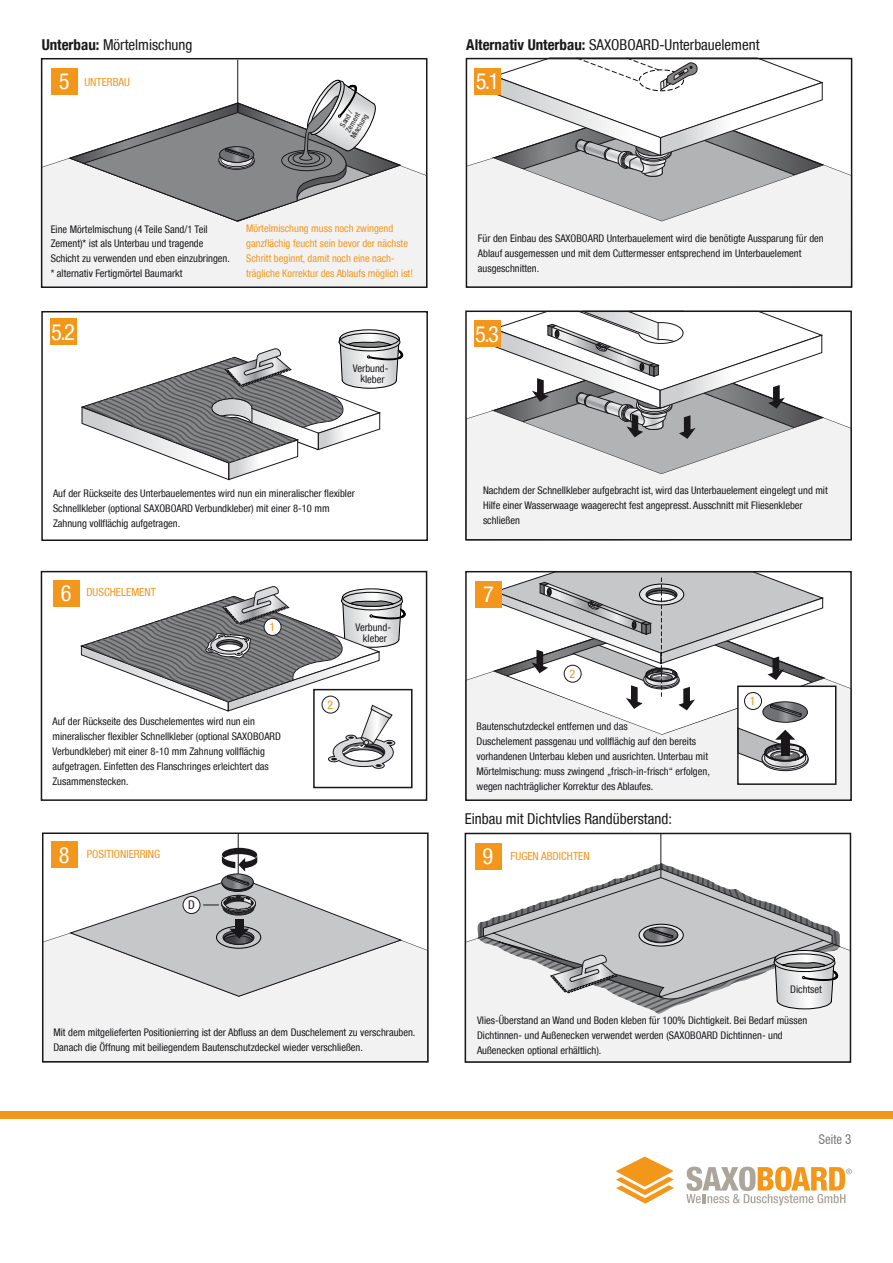
<style>
.page{position:relative;width:893px;height:1263px;background:#fff}
.page>*{position:absolute;margin:0;border:0;box-sizing:border-box;transform-origin:0 0}
.t1{font:condensed 22.5px "Helvetica Neue LT";color:#fff}
.t2{font:condensed 15px "Helvetica Neue LT";color:#1a181b}
.t3{font:condensed 12.75px "Swiss 721 BT";color:#707172}
.t4{font:condensed 12px "Helvetica Neue LT";color:#f3971b}
.t5{font:condensed 12px "Helvetica Neue LT";color:#1a171c}
.t6{font:condensed 11.25px "Helvetica Neue LT";color:#f2961c}
.t7{font:condensed 10.5px/15px "Helvetica Neue LT";color:#1a171b}
.t8{font:condensed 10.5px/15px "Helvetica Neue LT";color:#1a171c}
.t9{font:condensed 10.5px/15px "Helvetica Neue LT";color:#f3971b}
.t10{font:condensed 7.5px/7.5px "Helvetica Neue LT";color:#1a171b;text-align:center}
.s1{font-weight:700}
.s2{color:#1a171b}
.s3{font-size:22.5px;color:#fff}
</style>
<div class="page">
<div style="left:0;top:1111px;width:893px;height:8px;background:#f3971b"></div>
<svg style="left:686px;top:1166px;width:166px;height:39px"></svg>
<svg style="left:616px;top:1156px;width:58px;height:47px"></svg>
<hr style="left:238px;top:833px;width:1px;height:64px;background:#1a171b">
<div style="left:45px;top:933px;width:381px;height:126px;background:#f2f2f3"></div>
<div style="left:42px;top:832px;width:387px;height:230px;border:2px solid #1a171b"></div>
<div style="left:51px;top:842px;width:27px;height:26px;background:#f2961c"></div>
<div style="left:469px;top:158px;width:380px;height:127px;background:#f2f2f3"></div>
<div style="left:474px;top:68px;width:27px;height:27px;background:#f2961c"></div>
<div style="left:466px;top:58px;width:386px;height:230px;border:2px solid #1a171b"></div>
<svg style="left:491px;top:57px;width:334px;height:174px"></svg>
<div style="left:50px;top:319px;width:27px;height:26px;background:#f3971b"></div>
<div style="left:41px;top:311px;width:387px;height:230px;border:2px solid #1a171c"></div>
<div style="left:468px;top:411px;width:381px;height:126px;background:#f2f2f3"></div>
<div style="left:474px;top:321px;width:27px;height:26px;background:#f2961c"></div>
<div style="left:465px;top:310px;width:387px;height:230px;border:2px solid #1a171b"></div>
<div style="left:53px;top:580px;width:27px;height:27px;background:#f2961c"></div>
<div style="left:41px;top:571px;width:386px;height:230px;border:2px solid #1a171b"></div>
<div style="left:313px;top:689px;width:99px;height:99px;border:2px solid #19171a"></div>
<div style="left:468px;top:671px;width:381px;height:127px;background:#f2f2f3"></div>
<div style="left:475px;top:581px;width:27px;height:27px;background:#f2961c"></div>
<div style="left:465px;top:571px;width:387px;height:230px;border:2px solid #1a171b"></div>
<div style="left:738px;top:686px;width:98px;height:98px;background:#fff"></div>
<div style="left:737px;top:685px;width:99px;height:100px;border:2px solid #19171a"></div>
<hr style="left:237px;top:60px;width:1px;height:63px;background:#1a171b">
<div style="left:44px;top:158px;width:380px;height:127px;background:#f2f2f3"></div>
<div style="left:41px;top:58px;width:386px;height:230px;border:2px solid #1a171b"></div>
<div style="left:51px;top:68px;width:27px;height:27px;background:#f2961c"></div>
<svg style="left:67px;top:78px;width:335px;height:153px"></svg>
<div style="left:468px;top:938px;width:380px;height:122px;background:#f2f2f3"></div>
<div style="left:465px;top:833px;width:386px;height:230px;border:2px solid #1a171b"></div>
<div style="left:475px;top:843px;width:26px;height:26px;background:#f2961c"></div>
<hr style="left:661px;top:833px;width:1px;height:45px;background:#1a171b">
<svg style="left:80px;top:586px;width:327px;height:183px"></svg>
<svg style="left:69px;top:848px;width:333px;height:149px"></svg>
<svg style="left:477px;top:863px;width:364px;height:155px"></svg>
<svg style="left:490px;top:311px;width:335px;height:173px"></svg>
<svg style="left:492px;top:571px;width:334px;height:200px"></svg>
<div style="left:340px;top:329px;width:59px;height:19px;border:1px solid #000;border-radius:50%"></div>
<svg style="left:81px;top:330px;width:323px;height:150px"></svg>
<h2 class="t2" style="left:42px;top:36px;width:152px"><span class="s1">Unterbau:</span> Mörtelmischung</h2>
<h1 class="t1" style="left:59px;top:68px;width:12px">5</h1>
<p class="t6" style="left:84px;top:75px;width:47px">UNTERBAU</p>
<p class="t10" style="left:336px;top:128px;width:28px;rotate:-60deg">Sand /<br>Zement<br>Mischung</p>
<p class="t7" style="left:51px;top:221px;width:181px">Eine Mörtelmischung (4 Teile Sand/1 Teil Zement)* ist als Unterbau und tragende Schicht zu verwenden und eben einzubringen. * alternativ Fertigmörtel Baumarkt</p>
<p class="t9" style="left:246px;top:221px;width:168px">Mörtelmischung muss noch zwingend ganzflächig feucht sein bevor der nächste Schritt beginnt, damit noch eine nach&shy;trägliche Korrektur des Ablaufs möglich ist!</p>
<h1 class="t1" style="left:51px;top:319px;width:25px">5.2</h1>
<p class="t7" style="left:353px;top:363px;width:37px;line-height:10.5px;text-align:center">Verbund&shy;kleber</p>
<p class="t8" style="left:53px;top:485px;width:303px">Auf der Rückseite des <span class="s2">Unterbauelementes</span> wird nun ein mineralischer flexibler<br>Schnellkleber (optional SAXOBOARD Verbundkleber) mit einer 8-10 mm<br>Zahnung vollflächig aufgetragen.</p>
<p class="t6" style="left:61px;top:585px;width:97px"><span class="s3">6</span> DUSCHELEMENT</p>
<p class="t4" style="left:269px;top:620px;width:7px">1</p>
<p class="t7" style="left:52px;top:714px;width:230px">Auf der Rückseite des Duschelementes wird nun ein mineralischer flexibler Schnellkleber (optional SAXOBOARD Verbundkleber) mit einer 8-10 mm Zahnung vollflächig aufgetragen. Einfetten des Flanschringes erleichtert das Zusammenstecken.</p>
<h1 class="t1" style="left:59px;top:842px;width:12px">8</h1>
<p class="t6" style="left:87px;top:848px;width:75px">POSITIONIERRING</p>
<p class="t5" style="left:188px;top:898px;width:8px">D</p>
<p class="t7" style="left:355px;top:622px;width:37px;line-height:10.5px;text-align:center">Verbund&shy;kleber</p>
<p class="t4" style="left:327px;top:697px;width:7px">2</p>
<p class="t7" style="left:53px;top:1025px;width:364px">Mit dem mitgelieferten Positionierring ist der Abfluss an dem Duschelement zu verschrauben.<br>Danach die Öffnung mit beiliegendem Bautenschutzdeckel wieder verschließen.</p>
<h2 class="t2" style="left:466px;top:36px;width:295px"><span class="s1">Alternativ Unterbau:</span> SAXOBOARD-Unterbauelement</h2>
<h1 class="t1" style="left:476px;top:68px;width:25px">5.1</h1>
<p class="t7" style="left:478px;top:231px;width:347px">Für den Einbau des SAXOBOARD Unterbauelement wird die benötigte Aussparung für den<br>Ablauf ausgemessen und mit dem Cuttermesser entsprechend im Unterbauelement ausgeschnitten.</p>
<h1 class="t1" style="left:475px;top:321px;width:25px">5.3</h1>
<p class="t7" style="left:483px;top:483px;width:346px">Nachdem der Schnellkleber aufgebracht ist, wird das Unterbauelement eingelegt und mit<br>Hilfe einer Wasserwaage waagerecht fest angepresst. Ausschnitt mit Fliesenkleber schließen</p>
<p class="t4" style="left:569px;top:667px;width:7px">2</p>
<p class="t8" style="left:477px;top:719px;width:235px">Bautenschutzdeckel entfernen und das<br>Duschelement passgenau und vollflächig auf den bereits vorhandenen Unterbau kleben und ausrichten. Unterbau mit Mörtelmischung: muss zwingend „frisch-in-frisch“ erfolgen, wegen nachträglicher Korrektur des Ablaufes.</p>
<h2 class="t2" style="left:465px;top:810px;width:209px">Einbau mit Dichtvlies Randüberstand:</h2>
<h1 class="t1" style="left:482px;top:843px;width:12px">9</h1>
<p class="t6" style="left:510px;top:849px;width:81px">FUGEN ABDICHTEN</p>
<p class="t4" style="left:750px;top:694px;width:7px">1</p>
<p class="t7" style="left:790px;top:981px;width:33px">Dichtset</p>
<p class="t7" style="left:477px;top:1012px;width:332px">Vlies-Überstand an Wand und Boden kleben für 100% Dichtigkeit. Bei Bedarf müssen<br>Dichtinnen- und Außenecken verwendet werden (SAXOBOARD Dichtinnen- und<br>Außenecken optional erhältlich).</p>
<p class="t3" style="left:818px;top:1132px;width:35px">Seite 3</p>
</div>
